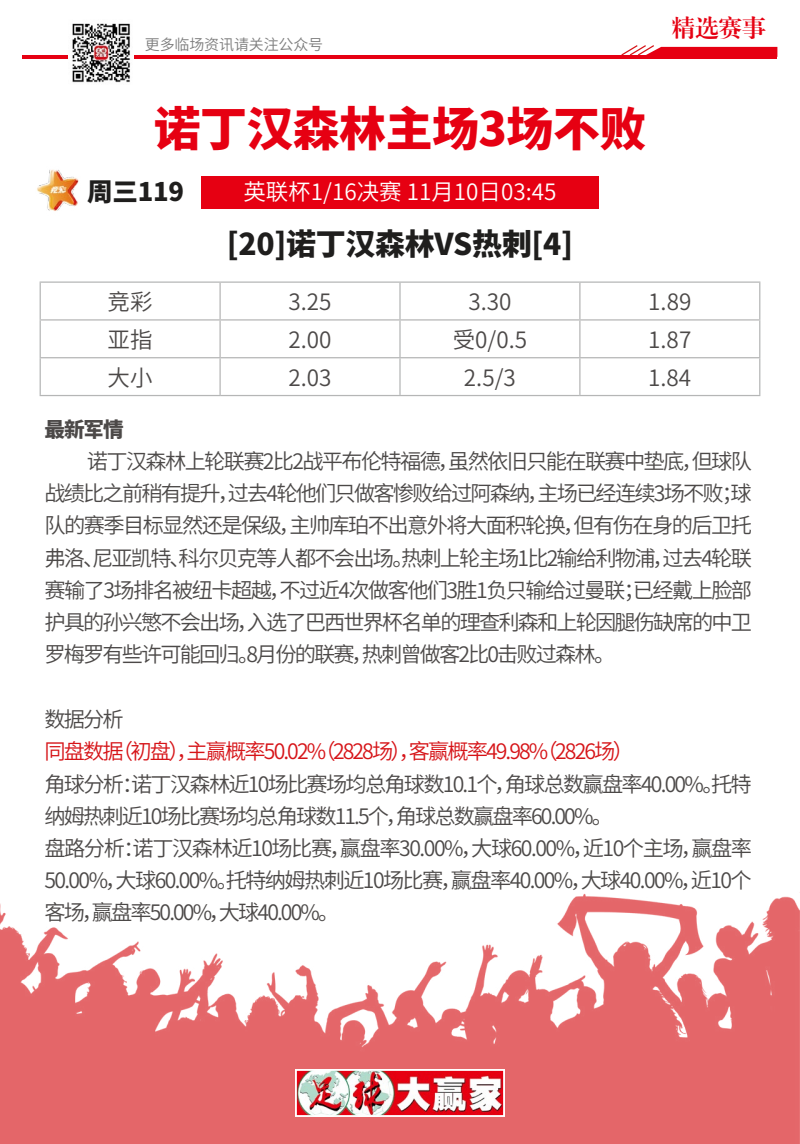
<style>
.page{position:relative;width:800px;height:1144px;background:#fff}
.page>*{position:absolute;margin:0;border:0;box-sizing:border-box;transform-origin:0 0}
.t1{font:900 46.88px "Noto Sans Hans";letter-spacing:-.01em;color:#e60012}
.t2{font:900 30px "Noto Sans Hans";letter-spacing:-.01em;color:#1f1e1d}
.t3{font:900 25.62px "Noto Sans Hans";letter-spacing:-.01em;color:#1f1e1d}
.t4{font:23.75px "CT Biao Song SJ";color:#e60012}
.t5{font:600 22.5px "Noto Sans Hans";color:#4c4948}
.t6{font:600 22.5px "Noto Sans Hans";color:#fff}
.t7{font:600 21.25px/32.2px "Noto Sans Hans";letter-spacing:-.085em;color:#4c4948;text-align:justify}
.t8{font:600 21.25px "Noto Sans Hans";letter-spacing:-.09em;color:#d61418}
.t9{font:900 20.62px "Noto Sans Hans";color:#4c4948}
.t10{font:600 15px "Noto Sans Hans";letter-spacing:-.01em;color:#7d7d7d}
</style>
<div class="page">
<img style="left:0;top:892px;width:800px;height:252px">
<img style="left:298px;top:1072px;width:204px;height:42px">
<div style="left:295px;top:1069px;width:210px;height:48px;border:2px solid #fff"></div>
<hr style="left:22px;top:55px;width:755px;height:4px;background:#e60012">
<svg style="left:621px;top:45px;width:156px;height:10px"></svg>
<img style="left:68px;top:23px;width:66px;height:60px">
<div style="left:201px;top:176px;width:398px;height:33px;background:#e60012"></div>
<hr style="left:40px;top:281px;width:180px;height:2px;background:#b5b6b6">
<hr style="left:40px;top:283px;width:1px;height:36px;background:#b5b6b6">
<hr style="left:220px;top:281px;width:180px;height:2px;background:#b5b6b6">
<hr style="left:219px;top:283px;width:2px;height:36px;background:#b5b6b6">
<hr style="left:400px;top:281px;width:180px;height:2px;background:#b5b6b6">
<hr style="left:399px;top:283px;width:2px;height:36px;background:#b5b6b6">
<hr style="left:580px;top:281px;width:180px;height:2px;background:#b5b6b6">
<hr style="left:579px;top:283px;width:2px;height:36px;background:#b5b6b6">
<hr style="left:759px;top:283px;width:1px;height:36px;background:#b5b6b6">
<hr style="left:40px;top:319px;width:180px;height:1px;background:#b5b6b6">
<hr style="left:40px;top:320px;width:1px;height:37px;background:#b5b6b6">
<hr style="left:220px;top:319px;width:180px;height:1px;background:#b5b6b6">
<hr style="left:219px;top:320px;width:2px;height:37px;background:#b5b6b6">
<hr style="left:400px;top:319px;width:180px;height:1px;background:#b5b6b6">
<hr style="left:399px;top:320px;width:2px;height:37px;background:#b5b6b6">
<hr style="left:580px;top:319px;width:180px;height:1px;background:#b5b6b6">
<hr style="left:579px;top:320px;width:2px;height:37px;background:#b5b6b6">
<hr style="left:759px;top:320px;width:1px;height:37px;background:#b5b6b6">
<hr style="left:40px;top:357px;width:180px;height:1px;background:#b5b6b6">
<hr style="left:40px;top:358px;width:1px;height:37px;background:#b5b6b6">
<hr style="left:220px;top:357px;width:180px;height:1px;background:#b5b6b6">
<hr style="left:219px;top:358px;width:2px;height:37px;background:#b5b6b6">
<hr style="left:400px;top:357px;width:180px;height:1px;background:#b5b6b6">
<hr style="left:399px;top:358px;width:2px;height:37px;background:#b5b6b6">
<hr style="left:580px;top:357px;width:180px;height:1px;background:#b5b6b6">
<hr style="left:579px;top:358px;width:2px;height:37px;background:#b5b6b6">
<hr style="left:759px;top:358px;width:1px;height:37px;background:#b5b6b6">
<hr style="left:40px;top:395px;width:180px;height:1px;background:#b5b6b6">
<hr style="left:220px;top:395px;width:180px;height:1px;background:#b5b6b6">
<hr style="left:400px;top:395px;width:180px;height:1px;background:#b5b6b6">
<hr style="left:580px;top:395px;width:180px;height:1px;background:#b5b6b6">
<img style="left:37px;top:169px;width:42px;height:42px">
<p class="t10" style="left:145px;top:36px;width:180px">更多临场资讯请关注公众号</p>
<h1 class="t1" style="left:154px;top:103px;width:494px">诺丁汉森林主场3场不败</h1>
<p class="t3" style="left:87px;top:177px;width:99px">周三119</p>
<p class="t6" style="left:243px;top:179px;width:315px">英联杯1/16决赛 11月10日03:45</p>
<h2 class="t2" style="left:227px;top:227px;width:348px">[20]诺丁汉森林VS热刺[4]</h2>
<p class="t4" style="left:672px;top:16px;width:96px">精选赛事</p>
<p class="t5" style="left:108px;top:289px;width:46px">竞彩</p>
<p class="t5" style="left:288px;top:289px;width:45px">3.25</p>
<p class="t5" style="left:468px;top:289px;width:45px">3.30</p>
<p class="t5" style="left:648px;top:289px;width:45px">1.89</p>
<p class="t5" style="left:108px;top:327px;width:46px">亚指</p>
<p class="t5" style="left:288px;top:327px;width:45px">2.00</p>
<p class="t5" style="left:453px;top:327px;width:76px">受0/0.5</p>
<p class="t5" style="left:648px;top:327px;width:45px">1.87</p>
<p class="t5" style="left:108px;top:365px;width:46px">大小</p>
<p class="t5" style="left:288px;top:365px;width:45px">2.03</p>
<p class="t5" style="left:464px;top:365px;width:53px">2.5/3</p>
<p class="t5" style="left:648px;top:365px;width:45px">1.84</p>
<p class="t9" style="left:44px;top:417px;width:81px">最新军情</p>
<p class="t7" style="left:44px;top:445px;width:709px;text-indent:42px">诺丁汉森林上轮联赛2比2战平布伦特福德，虽然依旧只能在联赛中垫底，但球队战绩比之前稍有提升，过去4轮他们只做客惨败给过阿森纳，主场已经连续3场不败；球队的赛季目标显然还是保级，主帅库珀不出意外将大面积轮换，但有伤在身的后卫托弗洛、尼亚凯特、科尔贝克等人都不会出场。热刺上轮主场1比2输给利物浦，过去4轮联赛输了3场排名被纽卡超越，不过近4次做客他们3胜1负只输给过曼联；已经戴上脸部护具的孙兴慜不会出场，入选了巴西世界杯名单的理查利森和上轮因腿伤缺席的中卫罗梅罗有些许可能回归。8月份的联赛，热刺曾做客2比0击败过森林。</p>
<p class="t7" style="left:44px;top:703px;width:81px">数据分析</p>
<p class="t8" style="left:44px;top:739px;width:591px">同盘数据（初盘），主赢概率50.02%（2828场），客赢概率49.98%（2826场）</p>
<p class="t7" style="left:44px;top:768px;width:709px;text-align:left">角球分析：诺丁汉森林近10场比赛场均总角球数10.1个，角球总数赢盘率40.00%。托特纳姆热刺近10场比赛场均总角球数11.5个，角球总数赢盘率60.00%。<br>盘路分析：诺丁汉森林近10场比赛，赢盘率30.00%，大球60.00%，近10个主场，赢盘率50.00%，大球60.00%。托特纳姆热刺近10场比赛，赢盘率40.00%，大球40.00%，近10个客场，赢盘率50.00%，大球40.00%。</p>
</div>
